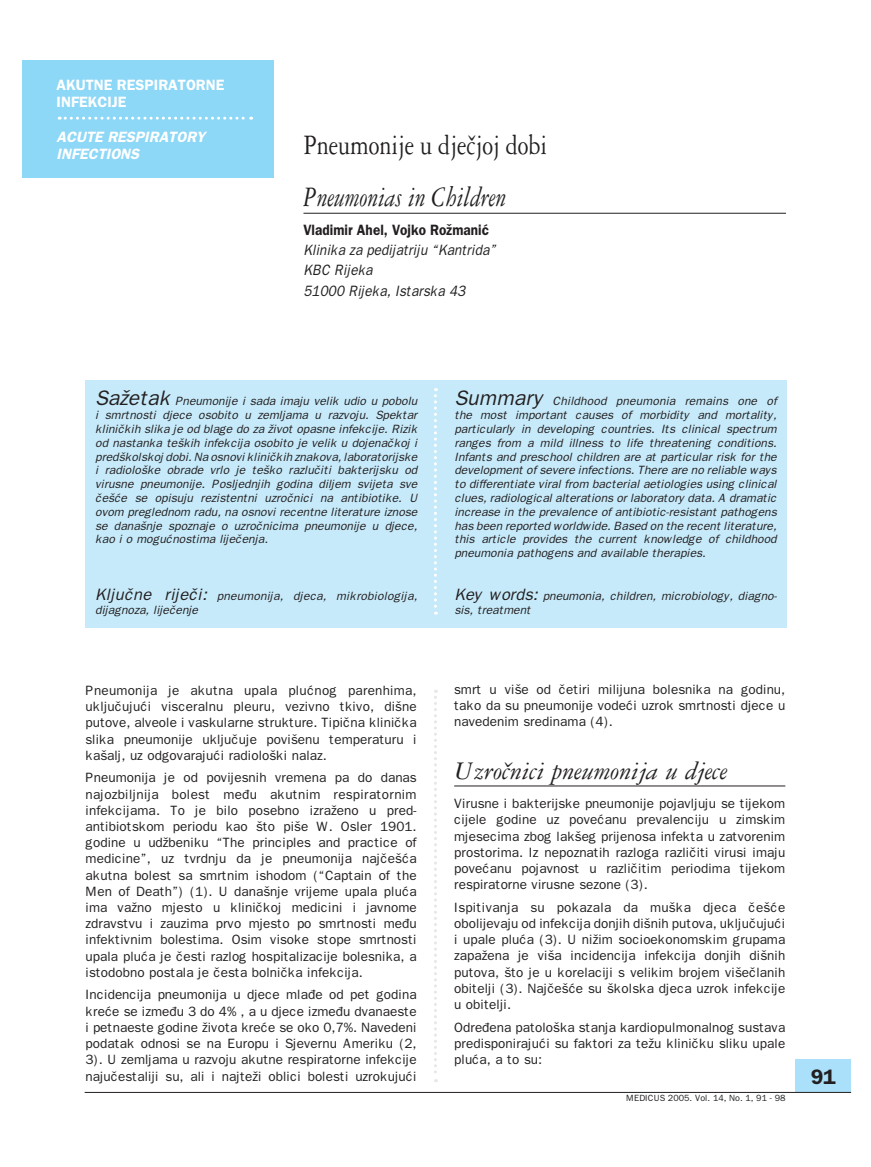
<style>
.page{position:relative;width:871px;height:1167px;background:#fff}
.page>*{position:absolute;margin:0;border:0;box-sizing:border-box;transform-origin:0 0}
.t1{font:30px "Garamond Three";color:#231f20;scale:.8 1}
.t2{font:italic 30px "Garamond Three";color:#231f20;scale:.8 1}
.t3{font:italic 27px "Garamond Three";color:#231f20}
.t4{font:600 21px "Franklin Gothic";color:#231f20}
.t5{font:italic 15px/20.1px "Franklin Gothic";letter-spacing:.005em;color:#231f20;scale:.9 1}
.t6{font:600 15px/17.2px "Franklin Gothic";color:#fff}
.t7{font:600 15px "Franklin Gothic";letter-spacing:.005em;color:#231f20;scale:.9 1}
.t8{font:italic 600 15px/17.2px "Franklin Gothic";color:#fff}
.t9{font:13.5px/16.2px "Franklin Gothic";color:#231f20;text-align:justify}
.t10{font:italic 12px/13.8px "Franklin Gothic";color:#231f20;text-align:justify}
.t11{font:9px "Franklin Gothic";color:#231f20}
.s1{font-size:21px}
.s2{font-size:16.5px}
</style>
<div class="page">
<div style="left:795px;top:1059px;width:55px;height:33px;background:#aae0f9"></div>
<hr style="left:85px;top:1092px;width:765px;height:1px;background:#231f20">
<div style="left:22px;top:60px;width:252px;height:118px;background:#8dd7f7"></div>
<svg style="left:59px;top:117px;width:192px;height:3px"></svg>
<div style="left:85px;top:380px;width:701px;height:248px;background:#c6eafa"></div>
<hr style="left:303px;top:213px;width:482px;height:1px;background:#231f20">
<svg style="left:434px;top:388px;width:2px;height:226px"></svg>
<svg style="left:434px;top:690px;width:2px;height:392px"></svg>
<hr style="left:454px;top:785px;width:330px;height:1px;background:#231f20">
<p class="t6" style="left:57px;top:77px;width:169px">AKUTNE RESPIRATORNE<br>INFEKCIJE</p>
<p class="t8" style="left:57px;top:129px;width:150px">ACUTE RESPIRATORY<br>INFECTIONS</p>
<h1 class="t1" style="left:303px;top:135px;width:306px">Pneumonije u dječjoj dobi</h1>
<h1 class="t2" style="left:303px;top:187px;width:255px">Pneumonias in Children</h1>
<p class="t7" style="left:303px;top:225px;width:207px">Vladimir Ahel, Vojko Rožmanić</p>
<p class="t5" style="left:303px;top:241px;width:215px">Klinika za pedijatriju “Kantrida”<br>KBC Rijeka<br>51000 Rijeka, Istarska 43</p>
<p class="t10" style="left:95px;top:395px;width:323px"><span class="s1">Sažetak</span> Pneumonije i sada imaju velik udio u pobolu i smrtnosti djece osobito u zemljama u razvoju. Spektar kliničkih slika je od blage do za život opasne infekcije. Rizik od nastanka teških infekcija osobito je velik u dojenačkoj i predškolskoj dobi. Na osnovi kliničkih znakova, laboratorijske i radiološke obrade vrlo je teško razlučiti bakterijsku od virusne pneumonije. Posljednjih godina diljem svijeta sve češće se opisuju rezistentni uzročnici na antibiotike. U ovom preglednom radu, na osnovi recentne literature iznose se današnje spoznaje o uzročnicima pneumonije u djece, kao i o mogućnostima liječenja.</p>
<p class="t10" style="left:95px;top:590px;width:323px"><span class="s2">Ključne riječi:</span> pneumonija, djeca, mikrobiologija, dijagnoza, liječenje</p>
<p class="t9" style="left:85px;top:683px;width:332px">Pneumonija je akutna upala plućnog parenhima, uključujući visceralnu pleuru, vezivno tkivo, dišne putove, alveole i vaskularne strukture. Tipična klinička slika pneumonije uključuje povišenu temperaturu i kašalj, uz odgovarajući radiološki nalaz.</p>
<p class="t9" style="left:85px;top:771px;width:332px">Pneumonija je od povijesnih vremena pa do danas najozbiljnija bolest među akutnim respiratornim infekcijama. To je bilo posebno izraženo u pred&shy;antibiotskom periodu kao što piše W. Osler 1901. godine u udžbeniku “The principles and practice of medicine”, uz tvrdnju da je pneumonija najčešća akutna bolest sa smrtnim ishodom (“Captain of the Men of Death”) (1). U današnje vrijeme upala pluća ima važno mjesto u kliničkoj medicini i javnome zdravstvu i zauzima prvo mjesto po smrtnosti među infektivnim bolestima. Osim visoke stope smrtnosti upala pluća je česti razlog hospitalizacije bolesnika, a istodobno postala je česta bolnička infekcija.</p>
<p class="t9" style="left:85px;top:988px;width:332px">Incidencija pneumonija u djece mlađe od pet godina kreće se između 3 do 4% , a u djece između dvanaeste i petnaeste godine života kreće se oko 0,7%. Navedeni podatak odnosi se na Europu i Sjevernu Ameriku (2, 3). U zemljama u razvoju akutne respiratorne infekcije najučestaliji su, ali i najteži oblici bolesti uzrokujući</p>
<p class="t10" style="left:454px;top:395px;width:323px"><span class="s1">Summary</span> Childhood pneumonia remains one of the most important causes of morbidity and mortality, particularly in developing countries. Its clinical spectrum ranges from a mild illness to life threatening conditions.<br>Infants and preschool children are at particular risk for the development of severe infections. There are no reliable ways to differentiate viral from bacterial aetiologies using clinical clues, radiological alterations or laboratory data. A dramatic increase in the prevalence of antibiotic-resistant pathogens has been reported worldwide. Based on the recent literature, this article provides the current knowledge of childhood pneumonia pathogens and available therapies.</p>
<p class="t10" style="left:454px;top:590px;width:324px"><span class="s2">Key words:</span> pneumonia, children, microbiology, diagno&shy;sis, treatment</p>
<p class="t9" style="left:454px;top:682px;width:332px">smrt u više od četiri milijuna bolesnika na godinu, tako da su pneumonije vodeći uzrok smrtnosti djece u navedenim sredinama (4).</p>
<h2 class="t3" style="left:454px;top:761px;width:274px">Uzročnici pneumonija u djece</h2>
<p class="t9" style="left:454px;top:796px;width:332px">Virusne i bakterijske pneumonije pojavljuju se tijekom cijele godine uz povećanu prevalenciju u zimskim mjesecima zbog lakšeg prijenosa infekta u zatvorenim prostorima. Iz nepoznatih razloga različiti virusi imaju povećanu pojavnost u različitim periodima tijekom respiratorne virusne sezone (3).</p>
<p class="t9" style="left:454px;top:900px;width:332px">Ispitivanja su pokazala da muška djeca češće obolijevaju od infekcija donjih dišnih putova, uključujući i upale pluća (3). U nižim socioekonomskim grupama zapažena je viša incidencija infekcija donjih dišnih putova, što je u korelaciji s velikim brojem višečlanih obitelji (3). Najčešće su školska djeca uzrok infekcije u obitelji.</p>
<p class="t9" style="left:454px;top:1020px;width:332px">Određena patološka stanja kardiopulmonalnog sustava predisponirajući su faktori za težu kliničku sliku upale pluća, a to su:</p>
<p class="t11" style="left:625px;top:1094px;width:161px">MEDICUS 2005. Vol. 14, No. 1, 91 - 98</p>
<h3 class="t4" style="left:810px;top:1069px;width:27px">91</h3>
</div>
